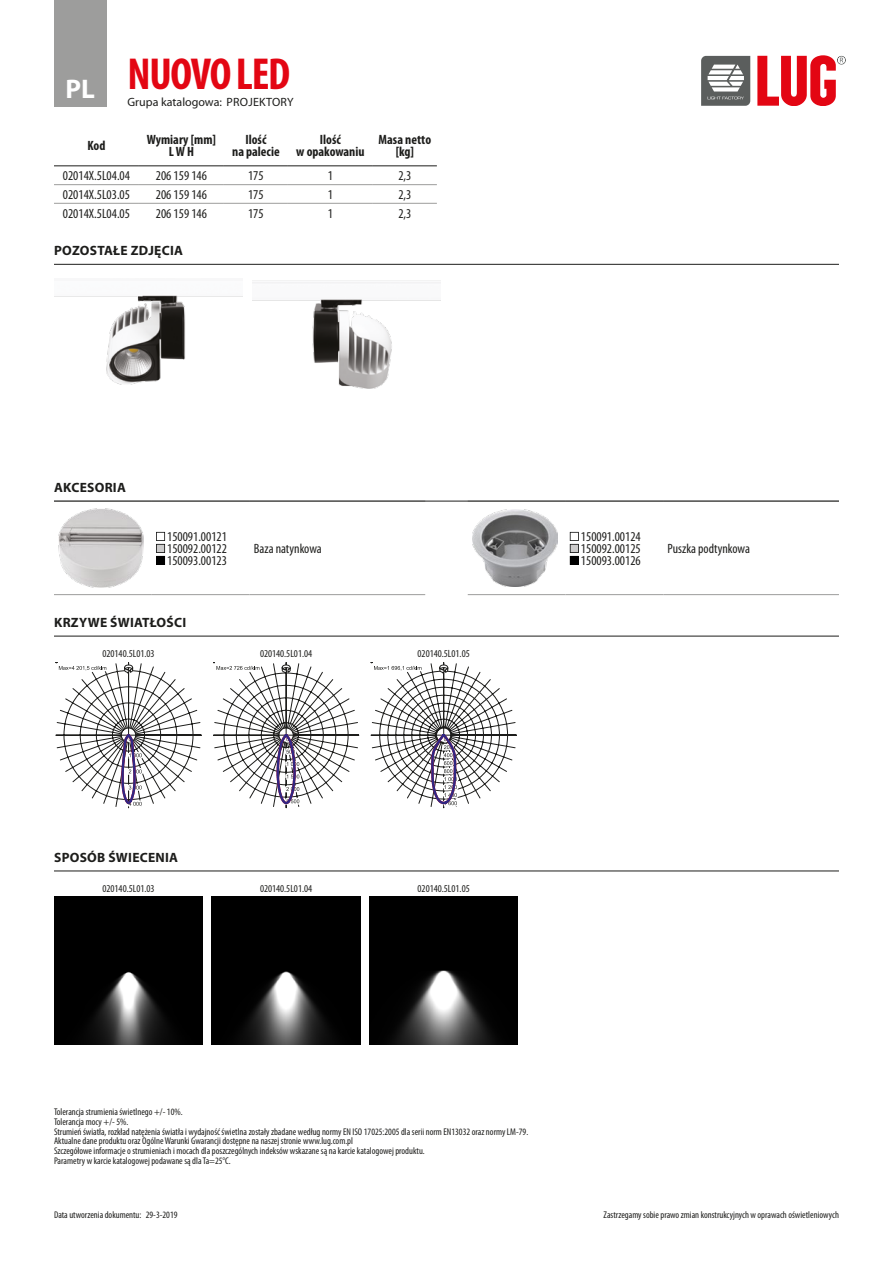
<style>
.page{position:relative;width:893px;height:1263px;background:#fff}
.page>*{position:absolute;margin:0;border:0;box-sizing:border-box;transform-origin:0 0}
.t1{font:700 condensed 45px "Myriad Pro";letter-spacing:-.03em;color:#e30613}
.t2{font:700 27px "Myriad Pro";color:#fff}
.tabela_body{font:condensed 13.5px "Myriad Pro";color:#1d1d1b}
.tabela{font:condensed 13.5px "Myriad Pro";color:#1d1d1b}
.tabela_naglowek{font:700 condensed 13.5px/12px "Myriad Pro";color:#1d1d1b;text-align:center}
.Naglowek_sekcji{font:700 13.5px "Myriad Pro";letter-spacing:.02em;color:#1d1d1b}
.tabela_nazwa{font:condensed 13.5px "Myriad Pro";color:#1d1d1b}
.t3{font:12px "Myriad Pro";color:#1d1d1b}
.Podpis_pod_zdjeciem{font:condensed 10.5px "Myriad Pro";color:#1d1d1b}
.t4{font:condensed 9.75px/9.8px "Myriad Pro";color:#1d1d1b}
</style>
<div class="page">
<div style="left:54px;top:0;width:52px;height:106px;background:#9d9d9c"></div>
<svg style="left:757px;top:55px;width:89px;height:51px"></svg>
<svg style="left:701px;top:56px;width:49px;height:50px"></svg>
<img style="left:55px;top:295px;width:187px;height:90px">
<img style="left:252px;top:280px;width:188px;height:109px">
<hr style="left:54px;top:264px;width:785px;height:1px;background:#1d1d1b">
<hr style="left:54px;top:594px;width:98px;height:1px;background:#9d9d9c">
<hr style="left:152px;top:594px;width:98px;height:1px;background:#9d9d9c">
<hr style="left:250px;top:594px;width:175px;height:1px;background:#9d9d9c">
<img style="left:58px;top:508px;width:85px;height:79px">
<svg style="left:156px;top:532px;width:9px;height:33px"></svg>
<hr style="left:468px;top:594px;width:98px;height:1px;background:#9d9d9c">
<hr style="left:566px;top:594px;width:97px;height:1px;background:#9d9d9c">
<hr style="left:663px;top:594px;width:176px;height:1px;background:#9d9d9c">
<img style="left:472px;top:510px;width:85px;height:76px">
<svg style="left:570px;top:532px;width:9px;height:33px"></svg>
<hr style="left:54px;top:501px;width:785px;height:1px;background:#1d1d1b">
<hr style="left:54px;top:636px;width:785px;height:1px;background:#1d1d1b">
<svg style="left:56px;top:662px;width:146px;height:147px"></svg>
<svg style="left:213px;top:662px;width:146px;height:147px"></svg>
<svg style="left:371px;top:662px;width:146px;height:146px"></svg>
<hr style="left:54px;top:870px;width:785px;height:1px;background:#1d1d1b">
<img style="left:54px;top:896px;width:149px;height:148px">
<img style="left:212px;top:896px;width:148px;height:148px">
<img style="left:369px;top:896px;width:149px;height:148px">
<hr style="left:54px;top:184px;width:85px;height:1px;background:#9d9d9c">
<hr style="left:139px;top:184px;width:85px;height:1px;background:#9d9d9c">
<hr style="left:224px;top:184px;width:64px;height:1px;background:#9d9d9c">
<hr style="left:288px;top:184px;width:85px;height:1px;background:#9d9d9c">
<hr style="left:373px;top:184px;width:64px;height:1px;background:#9d9d9c">
<hr style="left:54px;top:203px;width:85px;height:1px;background:#9d9d9c">
<hr style="left:139px;top:203px;width:85px;height:1px;background:#9d9d9c">
<hr style="left:224px;top:203px;width:64px;height:1px;background:#9d9d9c">
<hr style="left:288px;top:203px;width:85px;height:1px;background:#9d9d9c">
<hr style="left:373px;top:203px;width:64px;height:1px;background:#9d9d9c">
<hr style="left:54px;top:165px;width:85px;height:1px;background:#1d1d1b">
<hr style="left:139px;top:165px;width:85px;height:1px;background:#1d1d1b">
<hr style="left:224px;top:165px;width:64px;height:1px;background:#1d1d1b">
<hr style="left:288px;top:165px;width:85px;height:1px;background:#1d1d1b">
<hr style="left:373px;top:165px;width:64px;height:1px;background:#1d1d1b">
<h2 class="t2" style="left:65px;top:71px;width:31px">PL</h2>
<h1 class="t1" style="left:128px;top:46px;width:164px">NUOVO LED</h1>
<p class="t3" style="left:128px;top:95px;width:168px">Grupa katalogowa: PROJEKTORY</p>
<p class="tabela_naglowek" style="left:87px;top:139px;width:20px">Kod</p>
<p class="tabela_naglowek" style="left:147px;top:133px;width:71px">Wymiary [mm]</p>
<p class="tabela_naglowek" style="left:169px;top:145px;width:27px">L W H</p>
<p class="tabela_naglowek" style="left:232px;top:133px;width:49px">Ilość<br>na palecie</p>
<p class="tabela_naglowek" style="left:296px;top:133px;width:70px">Ilość<br>w opakowaniu</p>
<p class="tabela_naglowek" style="left:379px;top:133px;width:54px">Masa netto [kg]</p>
<p class="tabela_body" style="left:63px;top:168px;width:69px">02014X.5L04.04</p>
<p class="tabela_body" style="left:156px;top:168px;width:53px">206 159 146</p>
<p class="tabela_body" style="left:248px;top:168px;width:17px">175</p>
<p class="tabela_body" style="left:328px;top:168px;width:7px">1</p>
<p class="tabela_body" style="left:398px;top:168px;width:15px">2,3</p>
<p class="tabela_body" style="left:63px;top:186px;width:69px">02014X.5L03.05</p>
<p class="tabela_body" style="left:156px;top:186px;width:53px">206 159 146</p>
<p class="tabela_body" style="left:248px;top:186px;width:17px">175</p>
<p class="tabela_body" style="left:328px;top:186px;width:7px">1</p>
<p class="tabela_body" style="left:398px;top:186px;width:15px">2,3</p>
<p class="tabela_body" style="left:63px;top:205px;width:69px">02014X.5L04.05</p>
<p class="tabela_body" style="left:156px;top:205px;width:53px">206 159 146</p>
<p class="tabela_body" style="left:248px;top:205px;width:17px">175</p>
<p class="tabela_body" style="left:328px;top:205px;width:7px">1</p>
<p class="tabela_body" style="left:398px;top:205px;width:15px">2,3</p>
<p class="Naglowek_sekcji" style="left:54px;top:242px;width:130px">POZOSTAŁE ZDJĘCIA</p>
<p class="Naglowek_sekcji" style="left:54px;top:479px;width:73px">AKCESORIA</p>
<p class="tabela" style="left:167px;top:528px;width:61px">150091.00121</p>
<p class="tabela" style="left:167px;top:540px;width:61px">150092.00122</p>
<p class="tabela" style="left:167px;top:552px;width:61px">150093.00123</p>
<p class="tabela_nazwa" style="left:254px;top:540px;width:69px">Baza natynkowa</p>
<p class="Naglowek_sekcji" style="left:54px;top:614px;width:134px">KRZYWE ŚWIATŁOŚCI</p>
<p class="Podpis_pod_zdjeciem" style="left:102px;top:647px;width:54px">020140.5L01.03</p>
<p class="Podpis_pod_zdjeciem" style="left:260px;top:647px;width:54px">020140.5L01.04</p>
<p class="Podpis_pod_zdjeciem" style="left:418px;top:647px;width:54px">020140.5L01.05</p>
<p class="Naglowek_sekcji" style="left:54px;top:849px;width:126px">SPOSÓB ŚWIECENIA</p>
<p class="Podpis_pod_zdjeciem" style="left:102px;top:882px;width:54px">020140.5L01.03</p>
<p class="Podpis_pod_zdjeciem" style="left:260px;top:882px;width:54px">020140.5L01.04</p>
<p class="Podpis_pod_zdjeciem" style="left:418px;top:882px;width:54px">020140.5L01.05</p>
<p class="tabela" style="left:581px;top:528px;width:61px">150091.00124</p>
<p class="tabela" style="left:581px;top:540px;width:61px">150092.00125</p>
<p class="tabela" style="left:581px;top:552px;width:61px">150093.00126</p>
<p class="tabela_nazwa" style="left:668px;top:540px;width:84px">Puszka podtynkowa</p>
<p class="t4" style="left:54px;top:1107px;width:476px">Tolerancja strumienia świetlnego +/- 10%.<br>Tolerancja mocy +/- 5%.<br>Strumień światła, rozkład natężenia światła i wydajność świetlna zostały zbadane według normy EN ISO 17025:2005 dla serii norm EN13032 oraz normy LM-79.<br>Aktualne dane produktu oraz Ogólne Warunki Gwarancji dostępne na naszej stronie www.lug.com.pl<br>Szczegółowe informacje o strumieniach i mocach dla poszczególnych indeksów wskazane są na karcie katalogowej produktu.<br>Parametry w karcie katalogowej podawane są dla Ta=25°C.</p>
<p class="t4" style="left:54px;top:1210px;width:125px">Data utworzenia dokumentu: 29-3-2019</p>
<p class="t4" style="left:604px;top:1210px;width:237px">Zastrzegamy sobie prawo zmian konstrukcyjnych w oprawach oświetleniowych</p>
</div>
